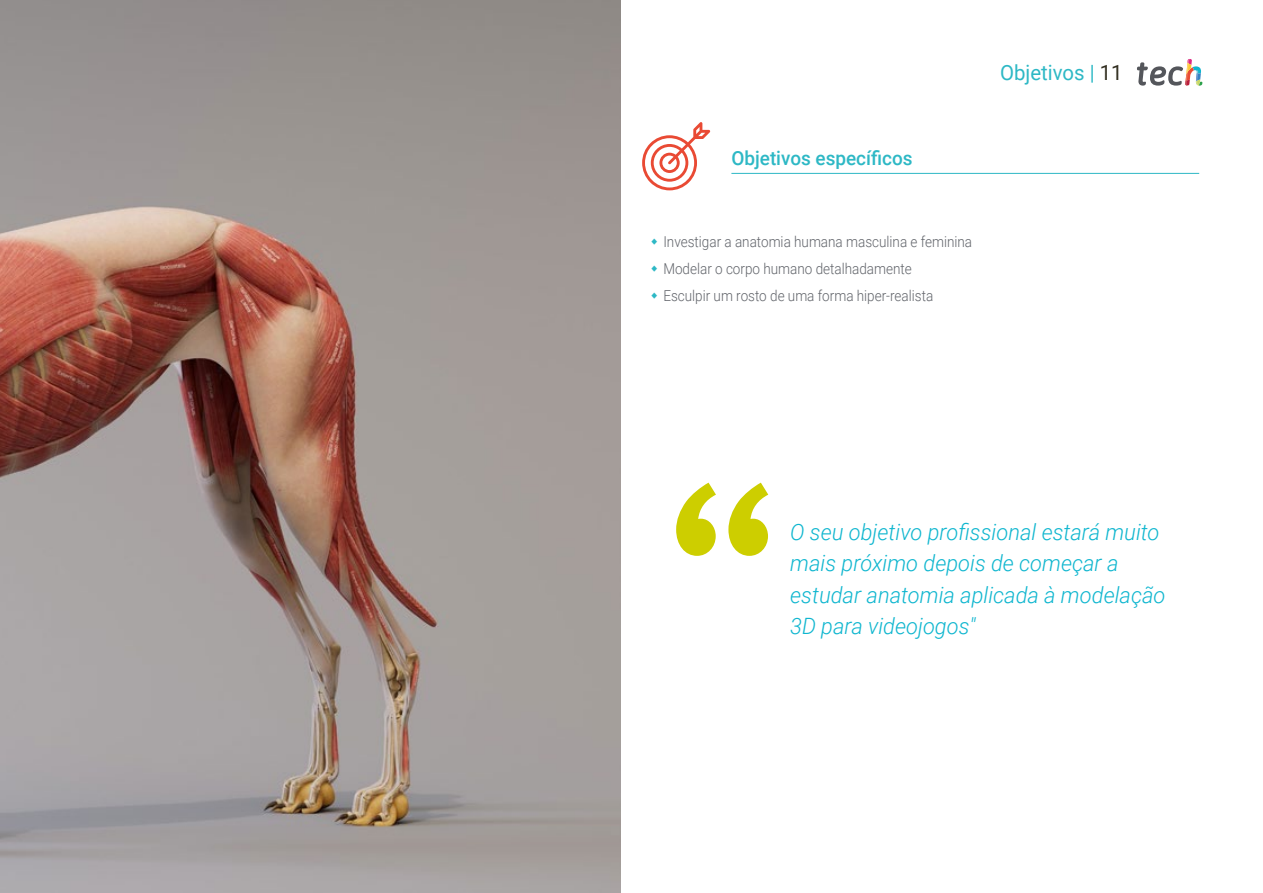
<style>
.page{position:relative;width:1263px;height:893px;background:#fff}
.page>*{position:absolute;margin:0;border:0;box-sizing:border-box;transform-origin:0 0}
.t1{font:italic 300 22.5px/31.5px "Roboto";color:#0fb6cf}
.t2{font:21px "Roboto";color:#2db8c5}
.t3{font:500 19.5px "Roboto";color:#2db8c5}
.t4{font:300 15px/26.7px "Roboto";color:#61646a;scale:.9 1}
.s1{color:#312e20}
</style>
<div class="page">
<hr style="left:731px;top:173px;width:468px;height:1px;background:#2db8c5">
<img style="left:0;top:0;width:621px;height:893px">
<svg style="left:1137px;top:59px;width:65px;height:27px"></svg>
<svg style="left:676px;top:483px;width:92px;height:73px"></svg>
<svg style="left:642px;top:122px;width:68px;height:68px"></svg>
<h3 class="t3" style="left:731px;top:144px;width:183px">Objetivos específicos</h3>
<p class="t4" style="left:663px;top:228px;width:345px">Investigar a anatomia humana masculina e feminina<br>Modelar o corpo humano detalhadamente<br>Esculpir um rosto de uma forma hiper-realista</p>
<h2 class="t2" style="left:1000px;top:57px;width:124px">Objetivos | <span class="s1">11</span></h2>
<h1 class="t1" style="left:790px;top:515px;width:377px">O seu objetivo profissional estará muito mais próximo depois de começar a estudar anatomia aplicada à modelação 3D para videojogos"</h1>
</div>
